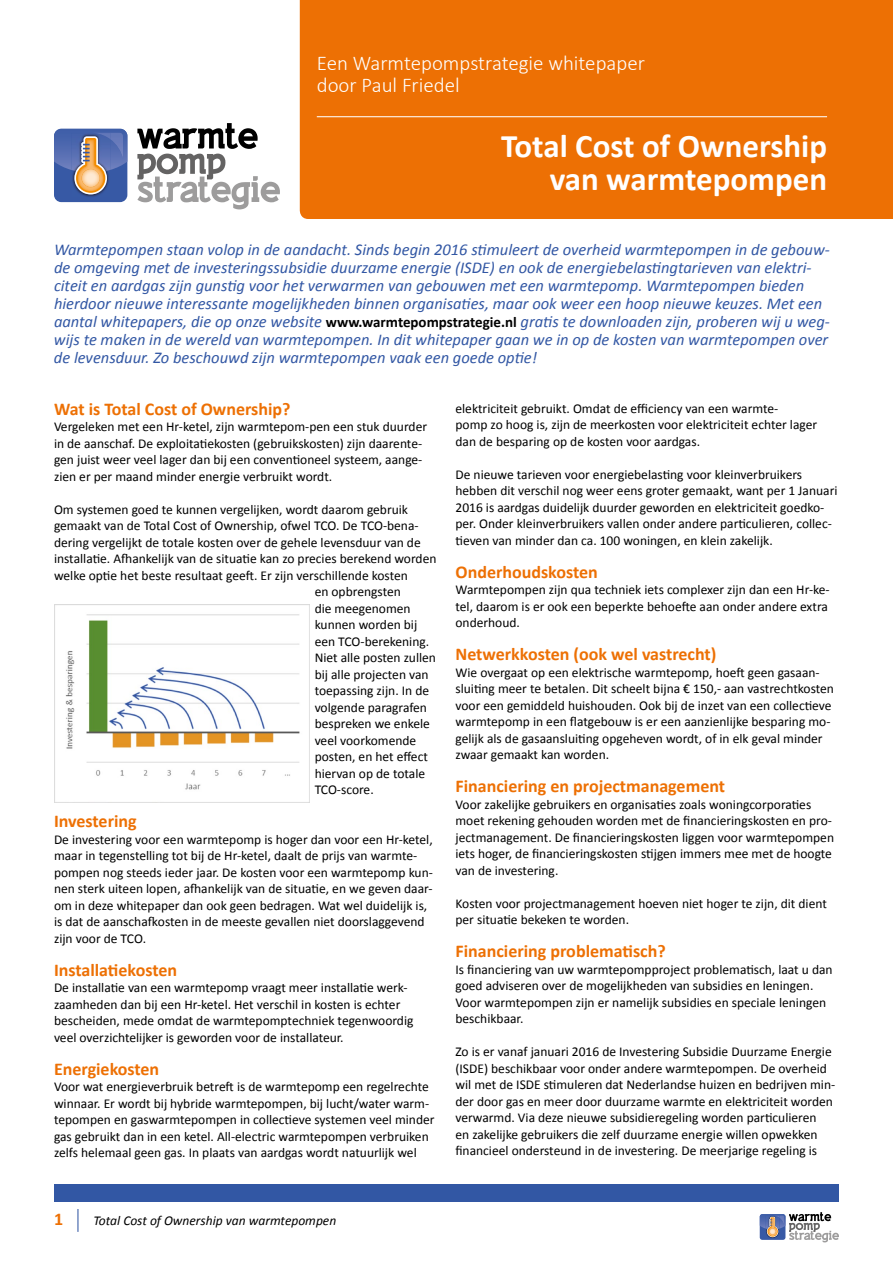
<style>
.page{position:relative;width:893px;height:1263px;background:#fff}
.page>*{position:absolute;margin:0;border:0;box-sizing:border-box;transform-origin:0 0}
.t1{font:700 33px/33px "Calibri";color:#fff;text-align:right}
.t2{font:300 21px/22.5px "Calibri";color:#fff}
.t3{font:700 18px "Calibri";color:#ed7004}
.t4{font:italic 16.5px/18px "Calibri";color:#3257a4}
.t5{font:13.5px/16.5px "Calibri";color:#000}
.t6{font:italic 13.5px "Calibri";color:#000}
.s1{font-weight:700;font-style:normal;font-size:15px;color:#000}
</style>
<div class="page">
<div style="left:300px;top:0;width:593px;height:219px;background:#ed7004"></div>
<div style="left:54px;top:129px;width:73px;height:73px;background:#3759a5;border-radius:7px"></div>
<svg style="left:137px;top:123px;width:143px;height:86px"></svg>
<img style="left:81px;top:194px;width:19px;height:3px">
<svg style="left:54px;top:129px;width:74px;height:65px"></svg>
<img style="left:90px;top:133px;width:33px;height:26px">
<img style="left:95px;top:133px;width:15px;height:6px">
<div style="left:54px;top:1184px;width:785px;height:17px;background:#3257a4"></div>
<svg style="left:760px;top:1212px;width:79px;height:30px"></svg>
<svg style="left:77px;top:1209px;width:1px;height:23px"></svg>
<hr style="left:317px;top:116px;width:510px;height:1px;background:#fff">
<img style="left:54px;top:604px;width:255px;height:198px">
<h2 class="t2" style="left:317px;top:51px;width:330px">Een Warmtepompstrategie whitepaper door Paul Friedel</h2>
<h1 class="t1" style="left:501px;top:130px;width:328px">Total Cost of Ownership van warmtepompen</h1>
<p class="t4" style="left:54px;top:240px;width:777px">Warmtepompen staan volop in de aandacht. Sinds begin 2016 stimuleert de overheid warmtepompen in de gebouw&shy;de omgeving met de investeringssubsidie duurzame energie (ISDE) en ook de energiebelastingtarieven van elektri&shy;citeit en aardgas zijn gunstig voor het verwarmen van gebouwen met een warmtepomp. Warmtepompen bieden hierdoor nieuwe interessante mogelijkheden binnen organisaties, maar ook weer een hoop nieuwe keuzes. Met een aantal whitepapers, die op onze website <span class="s1">www.warmtepompstrategie.nl</span> gratis te downloaden zijn, proberen wij u weg&shy;wijs te maken in de wereld van warmtepompen. In dit whitepaper gaan we in op de kosten van warmtepompen over de levensduur. Zo beschouwd zijn warmtepompen vaak een goede optie!</p>
<h3 class="t3" style="left:54px;top:397px;width:238px">Wat is Total Cost of Ownership?</h3>
<p class="t5" style="left:54px;top:419px;width:375px">Vergeleken met een Hr-ketel, zijn warmtepom-pen een stuk duurder in de aanschaf. De exploitatiekosten (gebruikskosten) zijn daarente&shy;gen juist weer veel lager dan bij een conventioneel systeem, aange&shy;zien er per maand minder energie verbruikt wordt.</p>
<p class="t5" style="left:54px;top:501px;width:356px">Om systemen goed te kunnen vergelijken, wordt daarom gebruik</p>
<p class="t5" style="left:54px;top:517px;width:366px">gemaakt van de Total Cost of Ownership, ofwel TCO. De TCO-bena-</p>
<p class="t5" style="left:54px;top:534px;width:368px">dering vergelijkt de totale kosten over de gehele levensduur van de</p>
<p class="t5" style="left:54px;top:550px;width:384px">installatie. Afhankelijk van de situatie kan zo precies berekend worden</p>
<p class="t5" style="left:54px;top:567px;width:355px">welke optie het beste resultaat geeft. Er zijn verschillende kosten</p>
<p class="t5" style="left:315px;top:583px;width:88px">en opbrengsten</p>
<p class="t5" style="left:315px;top:600px;width:97px">die meegenomen</p>
<p class="t5" style="left:315px;top:616px;width:104px">kunnen worden bij</p>
<p class="t5" style="left:315px;top:633px;width:116px">een TCO-berekening.</p>
<p class="t5" style="left:315px;top:649px;width:123px">Niet alle posten zullen</p>
<p class="t5" style="left:315px;top:666px;width:115px">bij alle projecten van</p>
<p class="t5" style="left:315px;top:682px;width:116px">toepassing zijn. In de</p>
<p class="t5" style="left:315px;top:699px;width:114px">volgende paragrafen</p>
<p class="t5" style="left:315px;top:715px;width:117px">bespreken we enkele</p>
<p class="t5" style="left:315px;top:732px;width:103px">veel voorkomende</p>
<p class="t5" style="left:315px;top:748px;width:115px">posten, en het effect</p>
<p class="t5" style="left:315px;top:765px;width:112px">hiervan op de totale</p>
<p class="t5" style="left:315px;top:781px;width:61px">TCO-score.</p>
<h3 class="t3" style="left:54px;top:810px;width:84px">Investering</h3>
<p class="t5" style="left:54px;top:831px;width:380px">De investering voor een warmtepomp is hoger dan voor een Hr-ketel, maar in tegenstelling tot bij de Hr-ketel, daalt de prijs van warmte&shy;pompen nog steeds ieder jaar. De kosten voor een warmtepomp kun&shy;nen sterk uiteen lopen, afhankelijk van de situatie, en we geven daar&shy;om in deze whitepaper dan ook geen bedragen. Wat wel duidelijk is, is dat de aanschafkosten in de meeste gevallen niet doorslaggevend zijn voor de TCO.</p>
<h3 class="t3" style="left:54px;top:958px;width:125px">Installatiekosten</h3>
<p class="t5" style="left:54px;top:980px;width:361px">De installatie van een warmtepomp vraagt meer installatie werk&shy;zaamheden dan bij een Hr-ketel. Het verschil in kosten is echter bescheiden, mede omdat de warmtepomptechniek tegenwoordig veel overzichtelijker is geworden voor de installateur.</p>
<h3 class="t3" style="left:54px;top:1057px;width:107px">Energiekosten</h3>
<p class="t5" style="left:54px;top:1079px;width:382px">Voor wat energieverbruik betreft is de warmtepomp een regelrechte winnaar. Er wordt bij hybride warmtepompen, bij lucht/water warm&shy;tepompen en gaswarmtepompen in collectieve systemen veel minder gas gebruikt dan in een ketel. All-electric warmtepompen verbruiken zelfs helemaal geen gas. In plaats van aardgas wordt natuurlijk wel</p>
<p class="t5" style="left:455px;top:400px;width:363px">elektriciteit gebruikt. Omdat de efficiency van een warmte-<br>pomp zo hoog is, zijn de meerkosten voor elektriciteit echter lager dan de besparing op de kosten voor aardgas.</p>
<p class="t5" style="left:455px;top:466px;width:384px">De nieuwe tarieven voor energiebelasting voor kleinverbruikers hebben dit verschil nog weer eens groter gemaakt, want per 1 Januari 2016 is aardgas duidelijk duurder geworden en elektriciteit goedko&shy;per. Onder kleinverbruikers vallen onder andere particulieren, collec&shy;tieven van minder dan ca. 100 woningen, en klein zakelijk.</p>
<h3 class="t3" style="left:455px;top:560px;width:144px">Onderhoudskosten</h3>
<p class="t5" style="left:455px;top:582px;width:376px">Warmtepompen zijn qua techniek iets complexer zijn dan een Hr-ke&shy;tel, daarom is er ook een beperkte behoefte aan onder andere extra onderhoud.</p>
<h3 class="t3" style="left:455px;top:643px;width:262px">Netwerkkosten (ook wel vastrecht)</h3>
<p class="t5" style="left:455px;top:664px;width:380px">Wie overgaat op een elektrische warmtepomp, hoeft geen gasaan&shy;sluiting meer te betalen. Dit scheelt bijna € 150,- aan vastrechtkosten voor een gemiddeld huishouden. Ook bij de inzet van een collectieve warmtepomp in een flatgebouw is er een aanzienlijke besparing mo&shy;gelijk als de gasaansluiting opgeheven wordt, of in elk geval minder zwaar gemaakt kan worden.</p>
<h3 class="t3" style="left:455px;top:775px;width:271px">Financiering en projectmanagement</h3>
<p class="t5" style="left:455px;top:796px;width:380px">Voor zakelijke gebruikers en organisaties zoals woningcorporaties moet rekening gehouden worden met de financieringskosten en pro&shy;jectmanagement. De financieringskosten liggen voor warmtepompen iets hoger, de financieringskosten stijgen immers mee met de hoogte van de investering.</p>
<p class="t5" style="left:455px;top:895px;width:373px">Kosten voor projectmanagement hoeven niet hoger te zijn, dit dient per situatie bekeken te worden.</p>
<h3 class="t3" style="left:455px;top:940px;width:212px">Financiering problematisch?</h3>
<p class="t5" style="left:455px;top:961px;width:379px">Is financiering van uw warmtepompproject problematisch, laat u dan goed adviseren over de mogelijkheden van subsidies en leningen.<br>Voor warmtepompen zijn er namelijk subsidies en speciale leningen beschikbaar.</p>
<p class="t5" style="left:455px;top:1044px;width:381px">Zo is er vanaf januari 2016 de Investering Subsidie Duurzame Energie (ISDE) beschikbaar voor onder andere warmtepompen. De overheid wil met de ISDE stimuleren dat Nederlandse huizen en bedrijven min&shy;der door gas en meer door duurzame warmte en elektriciteit worden verwarmd. Via deze nieuwe subsidieregeling worden particulieren<br>en zakelijke gebruikers die zelf duurzame energie willen opwekken financieel ondersteund in de investering. De meerjarige regeling is</p>
<h3 class="t3" style="left:54px;top:1207px;width:11px">1</h3>
<p class="t6" style="left:94px;top:1211px;width:244px">Total Cost of Ownership van warmtepompen</p>
</div>
